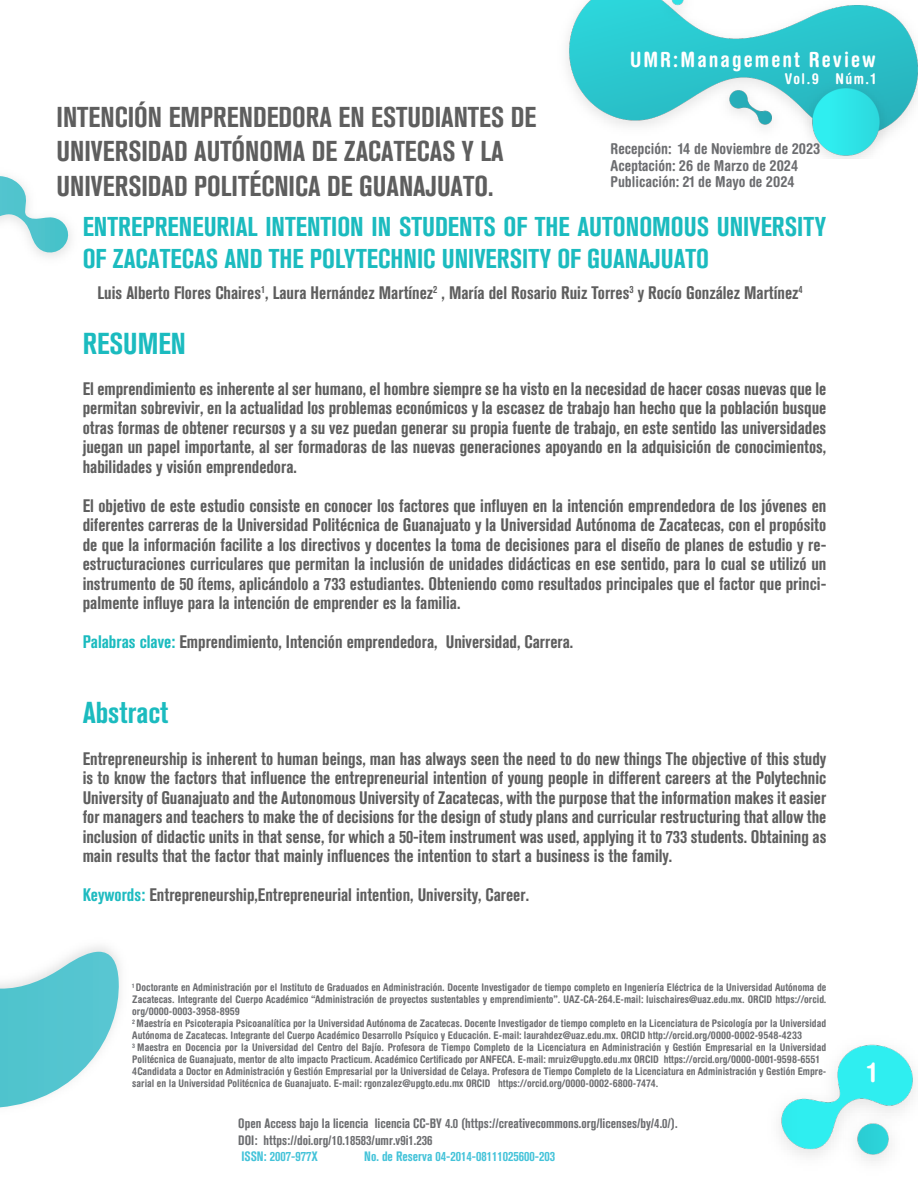
<style>
.page{position:relative;width:918px;height:1188px;background:#fff}
.page>*{position:absolute;margin:0;border:0;box-sizing:border-box;transform-origin:0 0}
.t1{font:700 condensed 30px "Akzidenz Grotesk BQ";color:#1bbbbf}
.t2{font:700 condensed 28.5px "Akzidenz Grotesk BQ";color:#5e5e5e}
.t3{font:700 condensed 27px/32.4px "Akzidenz Grotesk BQ";color:#1bbbbf}
.t4{font:700 condensed 27px "Helvetica Rounded LT Std";color:#fff}
.t5{font:700 condensed 21px "Helvetica Rounded LT Std";letter-spacing:.1em;color:#fff}
.t6{font:700 condensed 18px/19.5px "Akzidenz Grotesk BQ";color:#5e5e5e;text-align:justify}
.t7{font:700 condensed 15px "Helvetica Rounded LT Std";color:#6c6d70}
.t8{font:700 condensed 14.85px "Helvetica Rounded LT Std";letter-spacing:.1em;color:#fff}
.t9{font:700 condensed 13.5px/16.5px "Akzidenz Grotesk BQ";color:#6c6d70}
.t10{font:700 condensed 13.5px "Akzidenz Grotesk BQ";color:#44c3d9}
.t11{font:700 condensed 10.5px/12px "Helvetica Rounded LT Std";color:#6c6d70}
.s1{color:#1bbbbf}
.s2{color:#1ebbc0}
</style>
<div class="page">
<img style="left:779px;top:1044px;width:136px;height:117px">
<img style="left:567px;top:0;width:351px;height:159px">
<svg style="left:0;top:176px;width:71px;height:80px"></svg>
<img style="left:0;top:946px;width:112px;height:162px">
<svg style="left:0;top:952px;width:120px;height:155px"></svg>
<p class="t5" style="left:630px;top:47px;width:247px">UMR:Management Review</p>
<p class="t8" style="left:785px;top:69px;width:92px">Vol.9 Núm.1</p>
<p class="t2" style="left:57px;top:101px;width:481px">INTENCIÓN EMPRENDEDORA EN ESTUDIANTES DE</p>
<p class="t2" style="left:57px;top:135px;width:448px">UNIVERSIDAD AUTÓNOMA DE ZACATECAS Y LA</p>
<p class="t2" style="left:57px;top:169px;width:438px">UNIVERSIDAD POLITÉCNICA DE GUANAJUATO.</p>
<p class="t3" style="left:83px;top:210px;width:745px">ENTREPRENEURIAL INTENTION IN STUDENTS OF THE AUTONOMOUS UNIVERSITY<br>OF ZACATECAS AND THE POLYTECHNIC UNIVERSITY OF GUANAJUATO</p>
<p class="t7" style="left:611px;top:140px;width:211px">Recepción: 14 de Noviembre de 2023</p>
<p class="t7" style="left:611px;top:156px;width:189px">Aceptación: 26 de Marzo de 2024</p>
<p class="t7" style="left:611px;top:173px;width:186px">Publicación: 21 de Mayo de 2024</p>
<p class="t6" style="left:98px;top:283px;width:707px">Luis Alberto Flores Chaires<sup>1</sup>, Laura Hernández Martínez<sup>2</sup> , María del Rosario Ruiz Torres<sup>3</sup> y Rocío González Martínez<sup>4</sup></p>
<p class="t1" style="left:83px;top:326px;width:105px">RESUMEN</p>
<p class="t6" style="left:83px;top:379px;width:745px">El emprendimiento es inherente al ser humano, el hombre siempre se ha visto en la necesidad de hacer cosas nuevas que le permitan sobrevivir, en la actualidad los problemas económicos y la escasez de trabajo han hecho que la población busque otras formas de obtener recursos y a su vez puedan generar su propia fuente de trabajo, en este sentido las universidades juegan un papel importante, al ser formadoras de las nuevas generaciones apoyando en la adquisición de conocimientos, habilidades y visión emprendedora.</p>
<p class="t6" style="left:83px;top:496px;width:745px">El objetivo de este estudio consiste en conocer los factores que influyen en la intención emprendedora de los jóvenes en diferentes carreras de la Universidad Politécnica de Guanajuato y la Universidad Autónoma de Zacatecas, con el propósito de que la información facilite a los directivos y docentes la toma de decisiones para el diseño de planes de estudio y re&shy;estructuraciones curriculares que permitan la inclusión de unidades didácticas en ese sentido, para lo cual se utilizó un instrumento de 50 ítems, aplicándolo a 733 estudiantes. Obteniendo como resultados principales que el factor que princi&shy;palmente influye para la intención de emprender es la familia.</p>
<p class="t6" style="left:83px;top:632px;width:492px"><span class="s1">Palabras clave:</span> Emprendimiento, Intención emprendedora, Universidad, Carrera.</p>
<p class="t1" style="left:83px;top:696px;width:87px">Abstract</p>
<p class="t6" style="left:83px;top:748px;width:745px">Entrepreneurship is inherent to human beings, man has always seen the need to do new things The objective of this study is to know the factors that influence the entrepreneurial intention of young people in different careers at the Polytechnic University of Guanajuato and the Autonomous University of Zacatecas, with the purpose that the information makes it easier for managers and teachers to make the of decisions for the design of study plans and curricular restructuring that allow the inclusion of didactic units in that sense, for which a 50-item instrument was used, applying it to 733 students. Obtaining as main results that the factor that mainly influences the intention to start a business is the family.</p>
<p class="t6" style="left:83px;top:885px;width:448px"><span class="s2">Keywords:</span> Entrepreneurship,Entrepreneurial intention, University, Career.</p>
<p class="t11" style="left:132px;top:981px;width:696px;text-align:justify"><sup>1</sup> Doctorante en Administración por el Instituto de Graduados en Administración. Docente Investigador de tiempo completo en Ingeniería Eléctrica de la Universidad Autónoma de Zacatecas. Integrante del Cuerpo Académico “Administración de proyectos sustentables y emprendimiento”. UAZ-CA-264.E-mail: luischaires@uaz.edu.mx. ORCID https://orcid. org/0000-0003-3958-8959</p>
<p class="t11" style="left:132px;top:1017px;width:695px"><sup>2</sup> Maestría en Psicoterapia Psicoanalítica por la Universidad Autónoma de Zacatecas. Docente Investigador de tiempo completo en la Licenciatura de Psicología por la Universidad<br>Autónoma de Zacatecas. Integrante del Cuerpo Académico Desarrollo Psíquico y Educación. E-mail: laurahdez@uaz.edu.mx. ORCID http://orcid.org/0000-0002-9548-4233</p>
<p class="t11" style="left:132px;top:1041px;width:696px"><sup>3</sup> Maestra en Docencia por la Universidad del Centro del Bajío. Profesora de Tiempo Completo de la Licenciatura en Administración y Gestión Empresarial en la Universidad<br>Politécnica de Guanajuato, mentor de alto impacto Practicum. Académico Certificado por ANFECA. E-mail: mruiz@upgto.edu.mx ORCID https://orcid.org/0000-0001-9598-6551</p>
<p class="t11" style="left:132px;top:1065px;width:696px">4Candidata a Doctor en Administración y Gestión Empresarial por la Universidad de Celaya. Profesora de Tiempo Completo de la Licenciatura en Administración y Gestión Empre&shy;sarial en la Universidad Politécnica de Guanajuato. E-mail: rgonzalez@upgto.edu.mx ORCID https://orcid.org/0000-0002-6800-7474.</p>
<p class="t9" style="left:238px;top:1115px;width:441px">Open Access bajo la licencia licencia CC-BY 4.0 (https://creativecommons.org/licenses/by/4.0/).<br>DOI: https://doi.org/10.18583/umr.v9i1.236</p>
<p class="t10" style="left:241px;top:1149px;width:78px">ISSN: 2007-977X</p>
<p class="t10" style="left:364px;top:1149px;width:192px">No. de Reserva 04-2014-08111025600-203</p>
<h3 class="t4" style="left:867px;top:1056px;width:10px">1</h3>
</div>
